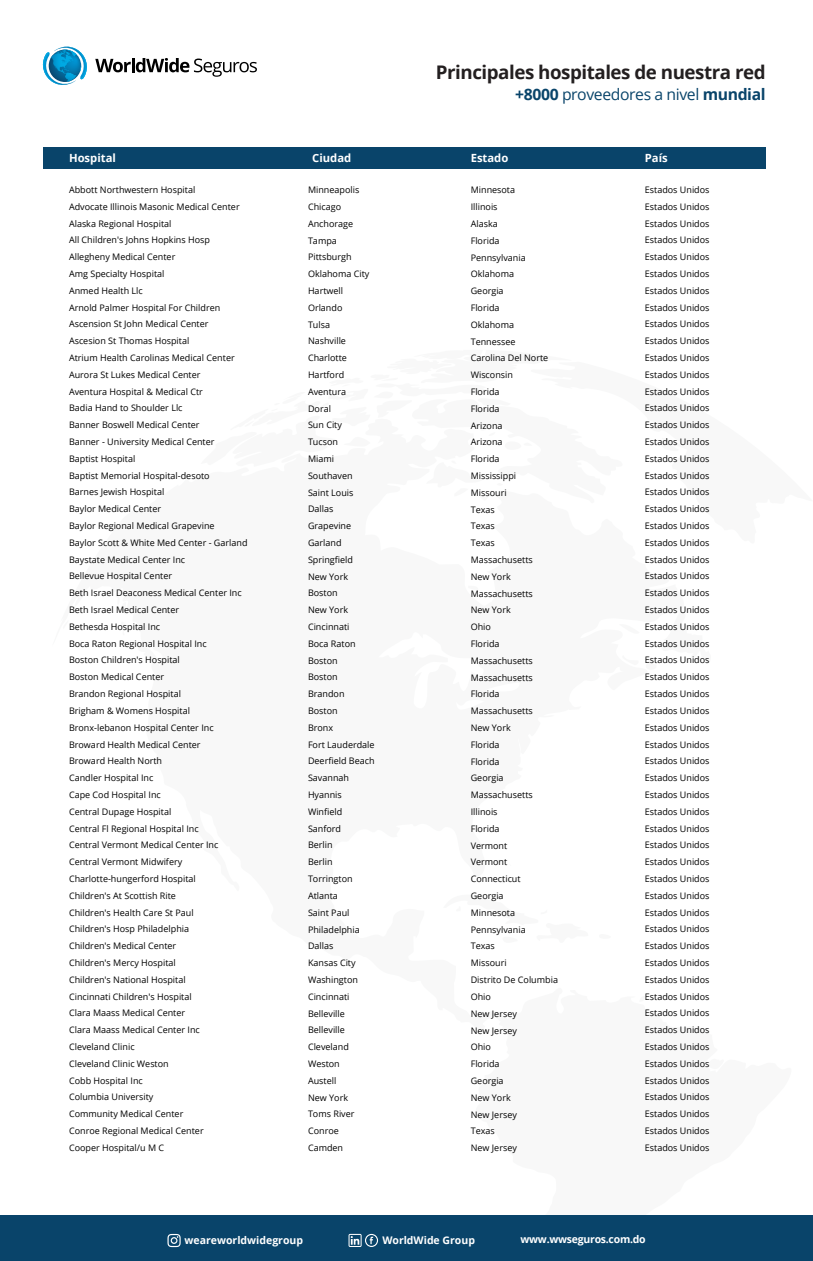
<style>
.page{position:relative;width:813px;height:1261px;background:#fff}
.page>*{position:absolute;margin:0;border:0;box-sizing:border-box;transform-origin:0 0}
.t1{font:700 18.75px "Open Sans";letter-spacing:-.025em;color:#231f20}
.t2{font:15.75px "Open Sans";letter-spacing:-.025em;color:#09446a}
.t3{font:700 11.25px "Open Sans";color:#fff}
.t4{font:700 10.5px "Open Sans";color:#fff}
.t5{font:700 10.5px "Open Sans";letter-spacing:-.025em;color:#fff}
.t6{font:9px/16.8px "Open Sans";color:#000}
.s1{font-weight:700}
</style>
<div class="page">
<div style="left:43px;top:147px;width:722px;height:22px;background:#09446a"></div>
<div style="left:0;top:1215px;width:812px;height:46px;background:#09446a"></div>
<svg style="left:348px;top:1234px;width:30px;height:13px"></svg>
<svg style="left:167px;top:1234px;width:14px;height:13px"></svg>
<svg style="left:42px;top:46px;width:215px;height:39px"></svg>
<h1 class="t1" style="left:436px;top:59px;width:331px">Principales hospitales de nuestra red</h1>
<h2 class="t2" style="left:515px;top:84px;width:252px"><span class="s1">+8000</span> proveedores a nivel <span class="s1">mundial</span></h2>
<p class="t3" style="left:69px;top:150px;width:48px">Hospital</p>
<p class="t3" style="left:312px;top:150px;width:41px">Ciudad</p>
<p class="t3" style="left:470px;top:150px;width:39px">Estado</p>
<p class="t3" style="left:644px;top:150px;width:24px">País</p>
<p class="t6" style="left:644px;top:181px;width:66px;text-align:justify">Estados Unidos Estados Unidos Estados Unidos Estados Unidos Estados Unidos Estados Unidos Estados Unidos Estados Unidos Estados Unidos Estados Unidos Estados Unidos Estados Unidos Estados Unidos Estados Unidos Estados Unidos Estados Unidos Estados Unidos Estados Unidos Estados Unidos Estados Unidos Estados Unidos Estados Unidos Estados Unidos Estados Unidos Estados Unidos Estados Unidos Estados Unidos Estados Unidos Estados Unidos Estados Unidos Estados Unidos Estados Unidos Estados Unidos Estados Unidos Estados Unidos Estados Unidos Estados Unidos Estados Unidos Estados Unidos Estados Unidos Estados Unidos Estados Unidos Estados Unidos Estados Unidos Estados Unidos Estados Unidos Estados Unidos Estados Unidos Estados Unidos Estados Unidos Estados Unidos Estados Unidos Estados Unidos Estados Unidos Estados Unidos Estados Unidos Estados Unidos Estados Unidos</p>
<p class="t6" style="left:69px;top:181px;width:180px">Abbott Northwestern Hospital<br>Advocate Illinois Masonic Medical Center<br>Alaska Regional Hospital<br>All Children's Johns Hopkins Hosp<br>Allegheny Medical Center<br>Amg Specialty Hospital<br>Anmed Health Llc<br>Arnold Palmer Hospital For Children<br>Ascension St John Medical Center<br>Ascesion St Thomas Hospital<br>Atrium Health Carolinas Medical Center<br>Aurora St Lukes Medical Center<br>Aventura Hospital &amp; Medical Ctr<br>Badia Hand to Shoulder Llc<br>Banner Boswell Medical Center<br>Banner - University Medical Center<br>Baptist Hospital<br>Baptist Memorial Hospital-desoto<br>Barnes Jewish Hospital<br>Baylor Medical Center<br>Baylor Regional Medical Grapevine<br>Baylor Scott &amp; White Med Center - Garland<br>Baystate Medical Center Inc<br>Bellevue Hospital Center<br>Beth Israel Deaconess Medical Center Inc<br>Beth Israel Medical Center<br>Bethesda Hospital Inc<br>Boca Raton Regional Hospital Inc<br>Boston Children's Hospital<br>Boston Medical Center<br>Brandon Regional Hospital<br>Brigham &amp; Womens Hospital<br>Bronx-lebanon Hospital Center Inc<br>Broward Health Medical Center<br>Broward Health North<br>Candler Hospital Inc<br>Cape Cod Hospital Inc<br>Central Dupage Hospital<br>Central Fl Regional Hospital Inc<br>Central Vermont Medical Center Inc<br>Central Vermont Midwifery<br>Charlotte-hungerford Hospital<br>Children's At Scottish Rite<br>Children's Health Care St Paul<br>Children's Hosp Philadelphia<br>Children's Medical Center<br>Children's Mercy Hospital<br>Children's National Hospital<br>Cincinnati Children's Hospital<br>Clara Maass Medical Center<br>Clara Maass Medical Center Inc<br>Cleveland Clinic<br>Cleveland Clinic Weston<br>Cobb Hospital Inc<br>Columbia University<br>Community Medical Center<br>Conroe Regional Medical Center<br>Cooper Hospital/u M C</p>
<p class="t6" style="left:308px;top:181px;width:68px">Minneapolis<br>Chicago<br>Anchorage<br>Tampa<br>Pittsburgh<br>Oklahoma City<br>Hartwell<br>Orlando<br>Tulsa<br>Nashville<br>Charlotte<br>Hartford<br>Aventura<br>Doral<br>Sun City<br>Tucson<br>Miami<br>Southaven<br>Saint Louis<br>Dallas<br>Grapevine<br>Garland<br>Springfield<br>New York<br>Boston<br>New York<br>Cincinnati<br>Boca Raton<br>Boston<br>Boston<br>Brandon<br>Boston<br>Bronx<br>Fort Lauderdale<br>Deerfield Beach<br>Savannah<br>Hyannis<br>Winfield<br>Sanford<br>Berlin<br>Berlin<br>Torrington<br>Atlanta<br>Saint Paul<br>Philadelphia<br>Dallas<br>Kansas City<br>Washington<br>Cincinnati<br>Belleville<br>Belleville<br>Cleveland<br>Weston<br>Austell<br>New York<br>Toms River<br>Conroe<br>Camden</p>
<p class="t6" style="left:470px;top:181px;width:89px">Minnesota<br>Illinois<br>Alaska<br>Florida<br>Pennsylvania<br>Oklahoma<br>Georgia<br>Florida<br>Oklahoma<br>Tennessee<br>Carolina Del Norte<br>Wisconsin<br>Florida<br>Florida<br>Arizona<br>Arizona<br>Florida<br>Mississippi<br>Missouri<br>Texas<br>Texas<br>Texas<br>Massachusetts<br>New York<br>Massachusetts<br>New York<br>Ohio<br>Florida<br>Massachusetts<br>Massachusetts<br>Florida<br>Massachusetts<br>New York<br>Florida<br>Florida<br>Georgia<br>Massachusetts<br>Illinois<br>Florida<br>Vermont<br>Vermont<br>Connecticut<br>Georgia<br>Minnesota<br>Pennsylvania<br>Texas<br>Missouri<br>Distrito De Columbia<br>Ohio<br>New Jersey<br>New Jersey<br>Ohio<br>Florida<br>Georgia<br>New York<br>New Jersey<br>Texas<br>New Jersey</p>
<p class="t4" style="left:185px;top:1233px;width:120px">weareworldwidegroup</p>
<p class="t4" style="left:382px;top:1233px;width:94px">WorldWide Group</p>
<p class="t5" style="left:520px;top:1231px;width:127px">www.wwseguros.com.do</p>
</div>
